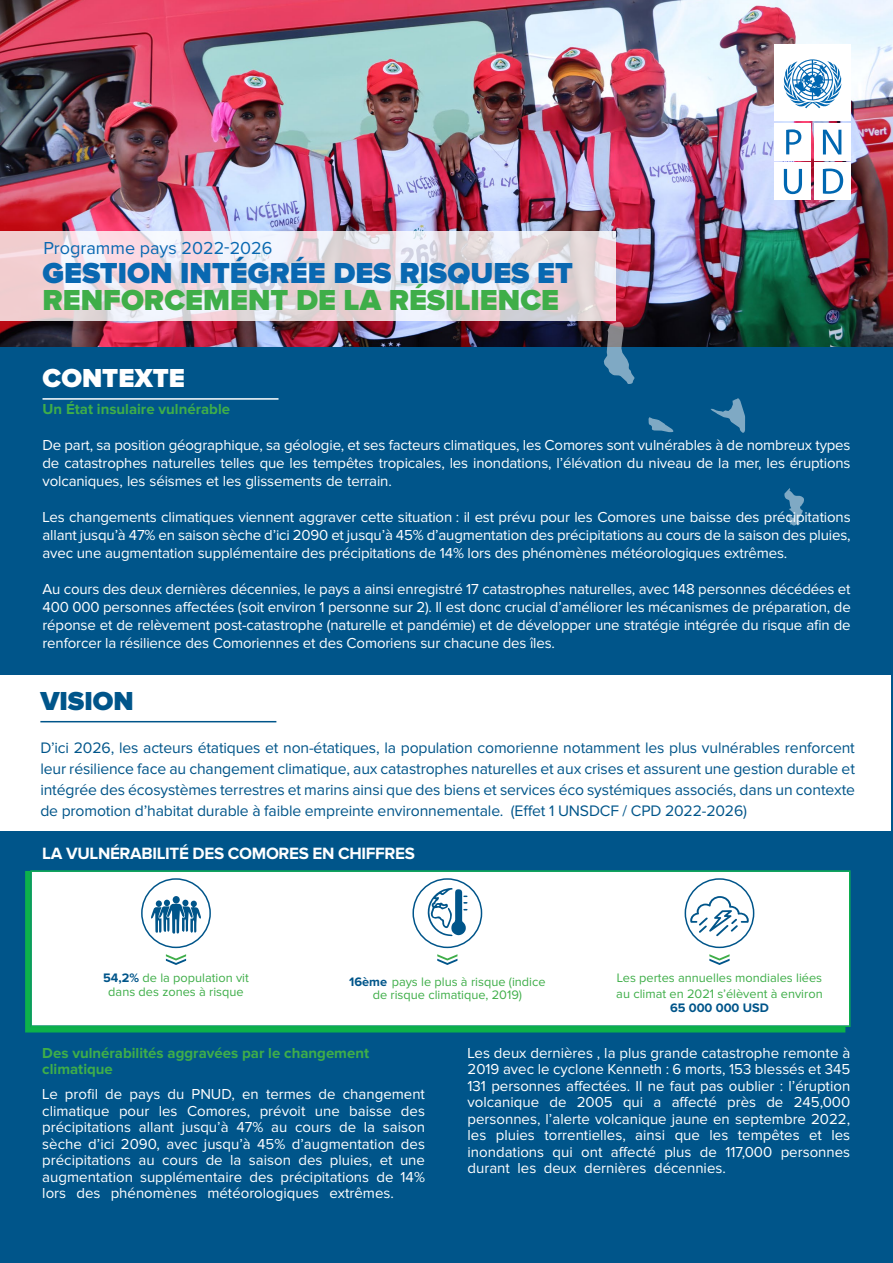
<style>
.page{position:relative;width:893px;height:1263px;background:#fff}
.page>*{position:absolute;margin:0;border:0;box-sizing:border-box;transform-origin:0 0}
.t1{font:900 30px "Proxima Nova";color:#0968b1}
.t2{font:900 30px "Proxima Nova";color:#3fae49}
.t3{font:900 27px "Proxima Nova";color:#fff}
.t4{font:900 27px "Proxima Nova";color:#00558a}
.t5{font:18px "Proxima Nova";color:#0968b1}
.t6{font:700 16.95px "Proxima Nova";letter-spacing:-.02em;color:#fff}
.t7{font:15.75px/21px "Proxima Nova";letter-spacing:-.01em;color:#00558a;text-align:justify}
.t8{font:15px/16.5px "Proxima Nova";letter-spacing:-.01em;color:#fff;text-align:justify}
.t9{font:700 15px/16.5px "Proxima Nova";color:#3fae49}
.t10{font:12.75px/13.5px "Proxima Nova";color:#3fae49;text-align:center}
.t11{font:700 12.75px "Proxima Nova";color:#00558a}
.s1{font-weight:700;color:#00558a}
</style>
<div class="page">
<div style="left:0;top:266px;width:893px;height:997px;background:#00558a"></div>
<img style="left:0;top:0;width:893px;height:347px">
<svg style="left:0;top:232px;width:615px;height:89px;background:#eadde2"></svg>
<div style="left:774px;top:124px;width:37px;height:37px;background:#fff"></div>
<svg style="left:786px;top:129px;width:15px;height:25px"></svg>
<div style="left:814px;top:124px;width:37px;height:37px;background:#fff"></div>
<svg style="left:823px;top:130px;width:18px;height:24px"></svg>
<div style="left:774px;top:163px;width:37px;height:37px;background:#fff"></div>
<svg style="left:784px;top:169px;width:18px;height:25px"></svg>
<div style="left:814px;top:163px;width:37px;height:37px;background:#fff"></div>
<svg style="left:823px;top:169px;width:20px;height:25px"></svg>
<div style="left:774px;top:45px;width:77px;height:76px;background:#fff"></div>
<svg style="left:784px;top:59px;width:58px;height:49px"></svg>
<hr style="left:43px;top:398px;width:236px;height:2px;background:#fff">
<svg style="left:604px;top:322px;width:141px;height:111px"></svg>
<svg style="left:784px;top:488px;width:20px;height:37px"></svg>
<div style="left:0;top:676px;width:891px;height:155px;background:#fff"></div>
<hr style="left:40px;top:721px;width:236px;height:1px;background:#00558a">
<div style="left:25px;top:871px;width:820px;height:161px;background:#0db14b"></div>
<div style="left:30px;top:870px;width:820px;height:157px;background:#fff"></div>
<div style="left:30px;top:870px;width:820px;height:157px;border:2px solid #0db14b"></div>
<div style="left:141px;top:878px;width:70px;height:70px;border:2px solid #00558a;border-radius:50%"></div>
<svg style="left:166px;top:954px;width:20px;height:11px"></svg>
<div style="left:412px;top:878px;width:70px;height:70px;border:2px solid #00558a;border-radius:50%"></div>
<svg style="left:437px;top:954px;width:20px;height:11px"></svg>
<div style="left:685px;top:878px;width:69px;height:70px;border:2px solid #00558a;border-radius:50%"></div>
<svg style="left:709px;top:954px;width:21px;height:11px"></svg>
<div style="left:173px;top:896px;width:7px;height:8px;background:#00558a;border-radius:50%"></div>
<svg style="left:151px;top:900px;width:50px;height:33px"></svg>
<svg style="left:427px;top:888px;width:41px;height:48px"></svg>
<svg style="left:690px;top:896px;width:59px;height:40px"></svg>
<p class="t5" style="left:43px;top:240px;width:231px">Programme pays 2022-2026</p>
<h1 class="t1" style="left:43px;top:255px;width:532px">GESTION INTÉGRÉE DES RISQUES ET</h1>
<h1 class="t2" style="left:43px;top:282px;width:518px">RENFORCEMENT DE LA RÉSILIENCE</h1>
<h2 class="t3" style="left:43px;top:363px;width:144px">CONTEXTE</h2>
<p class="t9" style="left:43px;top:401px;width:189px">Un État insulaire vulnérable</p>
<p class="t8" style="left:43px;top:437px;width:810px;line-height:18px">De part, sa position géographique, sa géologie, et ses facteurs climatiques, les Comores sont vulnérables à de nombreux types de catastrophes naturelles telles que les tempêtes tropicales, les inondations, l’élévation du niveau de la mer, les éruptions volcaniques, les séismes et les glissements de terrain.</p>
<p class="t8" style="left:43px;top:509px;width:810px;line-height:18px">Les changements climatiques viennent aggraver cette situation : il est prévu pour les Comores une baisse des précipitations allant jusqu’à 47% en saison sèche d’ici 2090 et jusqu’à 45% d’augmentation des précipitations au cours de la saison des pluies, avec une augmentation supplémentaire des précipitations de 14% lors des phénomènes météorologiques extrêmes.</p>
<p class="t8" style="left:43px;top:581px;width:810px;line-height:18px">Au cours des deux dernières décennies, le pays a ainsi enregistré 17 catastrophes naturelles, avec 148 personnes décédées et 400 000 personnes affectées (soit environ 1 personne sur 2). Il est donc crucial d’améliorer les mécanismes de préparation, de réponse et de relèvement post-catastrophe (naturelle et pandémie) et de développer une stratégie intégrée du risque afin de renforcer la résilience des Comoriennes et des Comoriens sur chacune des îles.</p>
<h2 class="t4" style="left:40px;top:685px;width:95px">VISION</h2>
<p class="t7" style="left:40px;top:738px;width:816px">D’ici 2026, les acteurs étatiques et non-étatiques, la population comorienne notamment les plus vulnérables renforcent leur résilience face au changement climatique, aux catastrophes naturelles et aux crises et assurent une gestion durable et intégrée des écosystèmes terrestres et marins ainsi que des biens et services éco systémiques associés, dans un contexte de promotion d’habitat durable à faible empreinte environnementale. (Effet 1 UNSDCF / CPD 2022-2026)</p>
<p class="t6" style="left:42px;top:843px;width:374px">LA VULNÉRABILITÉ DES COMORES EN CHIFFRES</p>
<p class="t10" style="left:103px;top:972px;width:147px"><span class="s1">54,2%</span> de la population vit dans des zones à risque</p>
<p class="t10" style="left:349px;top:975px;width:198px"><span class="s1">16ème</span> pays le plus à risque (indice de risque climatique, 2019)</p>
<p class="t10" style="left:616px;top:970px;width:208px;line-height:16.5px;text-align:left">Les pertes annuelles mondiales liées au climat en 2021 s’élèvent à environ</p>
<p class="t11" style="left:670px;top:1000px;width:100px">65 000 000 USD</p>
<p class="t9" style="left:42px;top:1045px;width:328px">Des vulnérabilités aggravées par le changement climatique</p>
<p class="t8" style="left:42px;top:1087px;width:384px">Le profil de pays du PNUD, en termes de changement climatique pour les Comores, prévoit une baisse des précipitations allant jusqu’à 47% au cours de la saison sèche d’ici 2090, avec jusqu’à 45% d’augmentation des précipitations au cours de la saison des pluies, et une augmentation supplémentaire des précipitations de 14% lors des phénomènes météorologiques extrêmes.</p>
<p class="t8" style="left:467px;top:1045px;width:384px">Les deux dernières , la plus grande catastrophe remonte à 2019 avec le cyclone Kenneth : 6 morts, 153 blessés et 345<br>131 personnes affectées. Il ne faut pas oublier : l’éruption volcanique de 2005 qui a affecté près de 245,000 personnes, l’alerte volcanique jaune en septembre 2022, les pluies torrentielles, ainsi que les tempêtes et les inondations qui ont affecté plus de 117,000 personnes durant les deux dernières décennies.</p>
</div>
